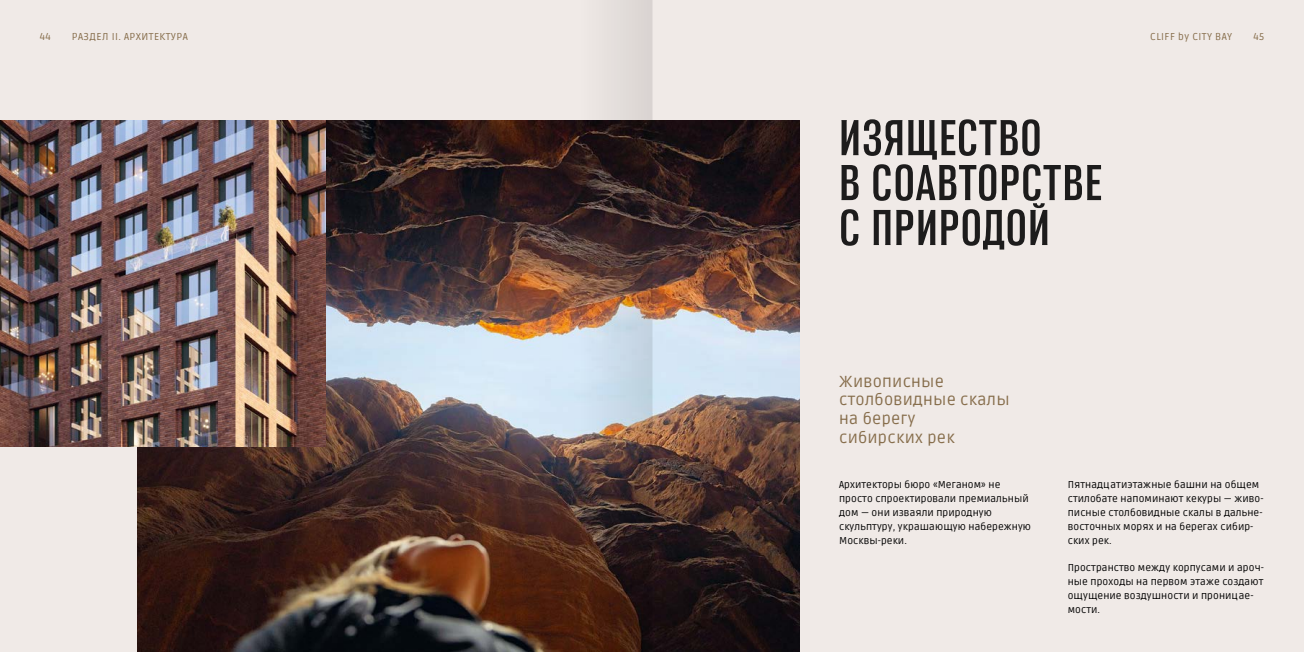
<style>
.page{position:relative;width:1304px;height:652px;background:#fff}
.page>*{position:absolute;margin:0;border:0;box-sizing:border-box;transform-origin:0 0}
.t1{font:500 54px/44.9px "FUD Grotesk";letter-spacing:.02em;color:#1d1c1c}
.t2{font:16px/18.7px "Ruda";letter-spacing:.02em;color:#876e4c}
.t3{font:10px/14px "Ruda";letter-spacing:.01em;color:#000}
.t4{font:10px "Ruda";letter-spacing:.04em;color:#876e4c}
</style>
<div class="page">
<div style="left:652px;top:0;width:652px;height:652px;background:#f0eae7"></div>
<div style="left:0;top:0;width:652px;height:652px;background:#f0eae7"></div>
<img style="left:138px;top:120px;width:661px;height:532px">
<img style="left:0;top:120px;width:326px;height:326px">
<img style="left:576px;top:0;width:76px;height:652px">
<p class="t4" style="left:40px;top:29px;width:13px">44</p>
<p class="t4" style="left:72px;top:29px;width:117px">РАЗДЕЛ II. АРХИТЕКТУРА</p>
<p class="t4" style="left:1150px;top:29px;width:84px">CLIFF by CITY BAY</p>
<p class="t4" style="left:1253px;top:29px;width:12px">45</p>
<h1 class="t1" style="left:839px;top:116px;width:265px">ИЗЯЩЕСТВО<br>В СОАВТОРСТВЕ<br>С ПРИРОДОЙ</h1>
<h2 class="t2" style="left:839px;top:371px;width:172px">Живописные столбовидные скалы на берегу<br>сибирских рек</h2>
<p class="t3" style="left:839px;top:477px;width:193px">Архитекторы бюро «Меганом» не просто спроектировали премиальный дом — они изваяли природную скульптуру, украшающую набережную<br>Москвы-реки.</p>
<p class="t3" style="left:1068px;top:477px;width:197px">Пятнадцатиэтажные башни на общем стилобате напоминают кекуры — живо&shy;писные столбовидные скалы в дальне&shy;восточных морях и на берегах сибир&shy;ских рек.</p>
<p class="t3" style="left:1068px;top:560px;width:198px">Пространство между корпусами и ароч&shy;ные проходы на первом этаже создают ощущение воздушности и проницае&shy;мости.</p>
</div>
